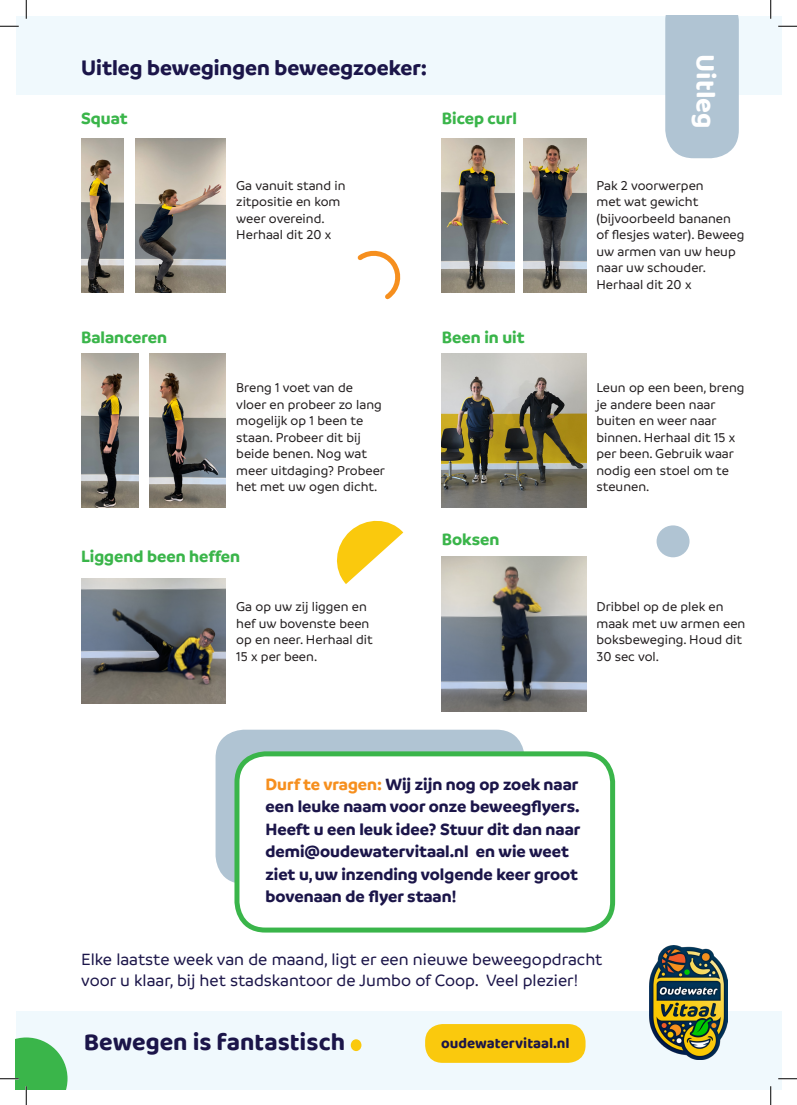
<style>
.page{position:relative;width:797px;height:1105px;background:#fff}
.page>*{position:absolute;margin:0;border:0;box-sizing:border-box;transform-origin:0 0}
.Kop{font:700 27.5px "Baloo 2";color:#fff}
.t1{font:700 25px "Baloo 2";color:#1b1549}
.Intro{font:700 22.5px "Branding SF";color:#1b1549}
.Intro-2{font:700 17.5px/22.5px "Branding SF";color:#1b1549}
.Intro-3{font:500 17.5px/21px "Branding SF";color:#1b1549}
.Intro-4{font:700 17.5px "Branding SF";color:#3ab54a}
.t2{font:700 15px "Baloo 2";color:#1b1549}
.t3{font:500 13.75px/16.5px "Branding SF";color:#231f20}
.s1{color:#f68f1e}
</style>
<div class="page">
<div style="left:16px;top:1011px;width:765px;height:78px;background:#f0f9fd"></div>
<div style="left:351px;top:1039px;width:10px;height:12px;background:#fac90d;border-radius:50%"></div>
<div style="left:16px;top:16px;width:765px;height:78px;background:#f0f9fd"></div>
<div style="left:665px;top:16px;width:73px;height:142px;background:#b0c4d3"></div>
<img style="left:442px;top:139px;width:72px;height:154px">
<img style="left:442px;top:353px;width:144px;height:154px">
<img style="left:442px;top:557px;width:144px;height:154px">
<img style="left:81px;top:139px;width:43px;height:154px">
<img style="left:81px;top:578px;width:145px;height:126px">
<img style="left:523px;top:139px;width:63px;height:154px">
<img style="left:135px;top:139px;width:91px;height:154px">
<img style="left:81px;top:353px;width:58px;height:154px">
<img style="left:150px;top:353px;width:76px;height:154px">
<img style="left:649px;top:945px;width:78px;height:115px">
<svg style="left:336px;top:520px;width:67px;height:64px"></svg>
<svg style="left:357px;top:250px;width:44px;height:50px"></svg>
<div style="left:656px;top:525px;width:33px;height:32px;background:#b0c4d3;border-radius:50%"></div>
<div style="left:425px;top:1024px;width:160px;height:39px;background:#fac90d;border-radius:18px"></div>
<div style="left:215px;top:730px;width:309px;height:154px;background:#b0c4d3;border-radius:28px"></div>
<div style="left:237px;top:754px;width:375px;height:176px;background:#fff;border-radius:28px"></div>
<div style="left:234px;top:751px;width:381px;height:181px;border:5px solid #3ab54a;border-radius:28px"></div>
<svg style="left:0;top:25px;width:19px;height:2px"></svg>
<svg style="left:778px;top:25px;width:19px;height:2px"></svg>
<svg style="left:778px;top:1078px;width:19px;height:1px"></svg>
<svg style="left:25px;top:0;width:2px;height:19px"></svg>
<svg style="left:0;top:1037px;width:67px;height:68px"></svg>
<svg style="left:770px;top:0;width:1px;height:19px"></svg>
<svg style="left:770px;top:1086px;width:1px;height:19px"></svg>
<p class="Intro" style="left:81px;top:55px;width:347px">Uitleg bewegingen beweegzoeker:</p>
<p class="Intro-4" style="left:81px;top:108px;width:48px">Squat</p>
<p class="Intro-4" style="left:442px;top:108px;width:76px">Bicep curl</p>
<p class="t3" style="left:236px;top:177px;width:111px">Ga vanuit stand in zitpositie en kom</p>
<p class="t3" style="left:236px;top:210px;width:90px">weer overeind.</p>
<p class="t3" style="left:236px;top:226px;width:97px">Herhaal dit 20 x</p>
<p class="Intro-4" style="left:81px;top:327px;width:87px">Balanceren</p>
<p class="t3" style="left:236px;top:379px;width:150px">Breng 1 voet van de vloer en probeer zo lang mogelijk op 1 been te staan. Probeer dit bij beide benen. Nog wat meer uitdaging? Probeer het met uw ogen dicht.</p>
<p class="Intro-4" style="left:81px;top:546px;width:160px">Liggend been heffen</p>
<p class="t3" style="left:236px;top:598px;width:138px">Ga op uw zij liggen en hef uw bovenste been op en neer. Herhaal dit</p>
<p class="t3" style="left:236px;top:648px;width:82px">15 x per been.</p>
<p class="Intro-4" style="left:442px;top:327px;width:84px">Been in uit</p>
<p class="Intro-4" style="left:442px;top:529px;width:59px">Boksen</p>
<p class="Kop" style="left:722px;top:54px;width:76px;rotate:90deg">Uitleg</p>
<p class="t3" style="left:596px;top:177px;width:149px">Pak 2 voorwerpen<br>met wat gewicht (bijvoorbeeld bananen of flesjes water). Beweeg uw armen van uw heup naar uw schouder.<br>Herhaal dit 20 x</p>
<p class="t3" style="left:596px;top:379px;width:150px">Leun op een been, breng je andere been naar buiten en weer naar binnen. Herhaal dit 15 x per been. Gebruik waar nodig een stoel om te steunen.</p>
<p class="t3" style="left:596px;top:598px;width:150px">Dribbel op de plek en maak met uw armen een boksbeweging. Houd dit<br>30 sec vol.</p>
<p class="Intro-2" style="left:265px;top:773px;width:316px"><span class="s1">Durf te vragen:</span> Wij zijn nog op zoek naar een leuke naam voor onze beweegflyers.<br>Heeft u een leuk idee? Stuur dit dan naar demi@oudewatervitaal.nl en wie weet ziet u, uw inzending volgende keer groot bovenaan de flyer staan!</p>
<p class="Intro-3" style="left:81px;top:949px;width:522px">Elke laatste week van de maand, ligt er een nieuwe beweegopdracht voor u klaar, bij het stadskantoor de Jumbo of Coop. Veel plezier!</p>
<p class="t1" style="left:84px;top:1027px;width:263px">Bewegen is fantastisch</p>
<p class="t2" style="left:441px;top:1034px;width:130px">oudewatervitaal.nl</p>
</div>
